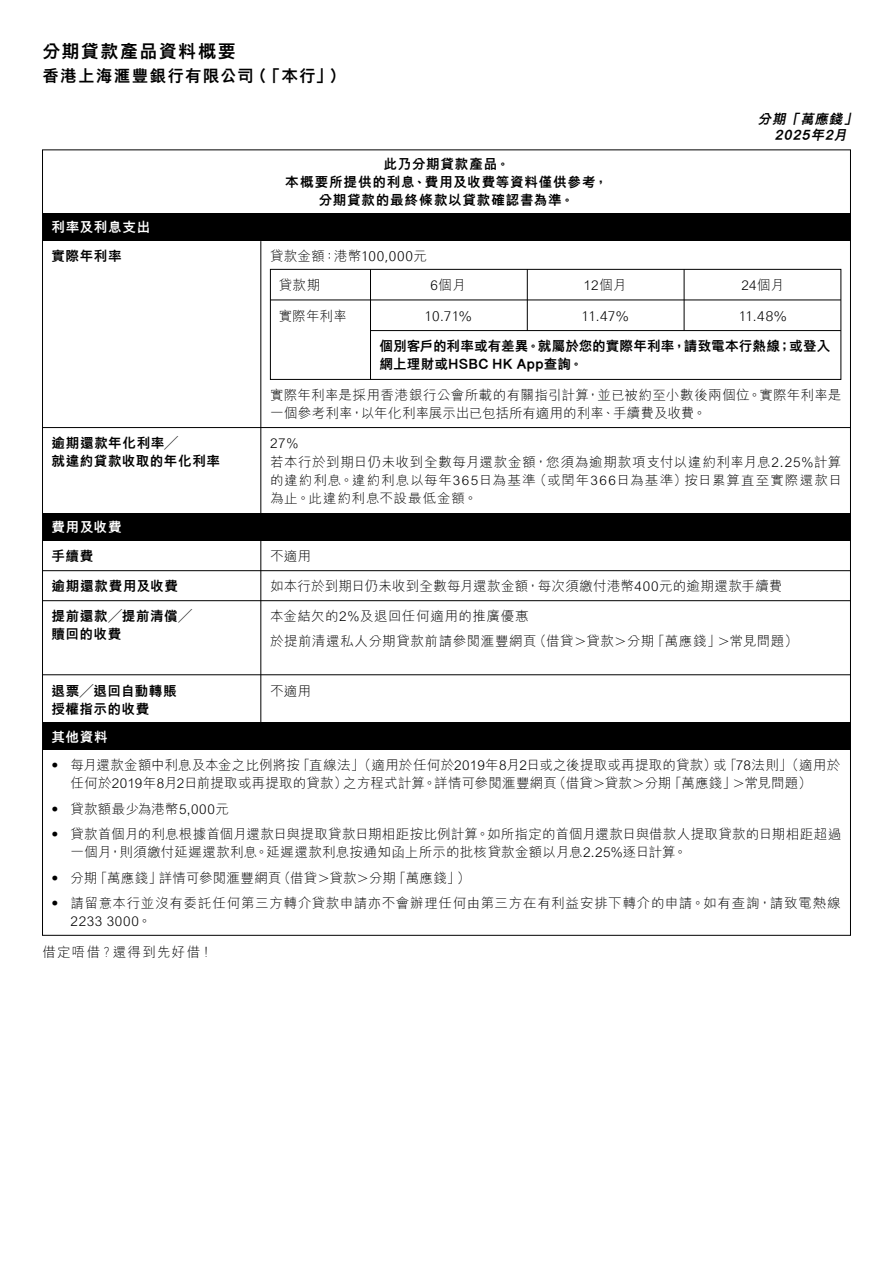
<style>
.page{position:relative;width:893px;height:1263px;background:#fff}
.page>*{position:absolute;margin:0;border:0;box-sizing:border-box;transform-origin:0 0}
.t1{font:800 18px "M Hei HK";letter-spacing:.08em;color:#000}
.t2{font:800 16.5px "M Hei HK";letter-spacing:.08em;color:#000}
.t3{font:300 13.5px/18px "M Hei HK";letter-spacing:.025em;color:#000}
.t4{font:800 13.5px/18px "M Hei HK";letter-spacing:.045em;color:#000}
.t5{font:300 13.5px/18px "M Hei HK";letter-spacing:.05em;color:#000}
.t6{font:800 13.5px/18px "M Hei HK";letter-spacing:.02em;color:#000}
.t7{font:800 13.5px/18px "M Hei HK";letter-spacing:.065em;color:#000;text-align:center}
.t8{font:300 13.5px/19.5px "M Hei HK";letter-spacing:.045em;color:#000}
.t9{font:300 13.5px "Univers Nextfor HSBCW01";letter-spacing:.005em;color:#000}
.t10{font:800 13.5px "M Hei HK";letter-spacing:.065em;color:#fff}
.t11{font:italic 800 13.5px/16.2px "M Hei HK";color:#000;text-align:center}
.t12{font:300 13.5px "M Hei HK";letter-spacing:.085em;color:#000}
.t13{font:300 13.05px/18px "M Hei HK";letter-spacing:.075em;color:#000}
.s1{font-family:"Univers Nextfor HSBCW01"}
</style>
<div class="page">
<div style="left:43px;top:213px;width:807px;height:28px;background:#000"></div>
<hr style="left:260px;top:241px;width:1px;height:481px;background:#000">
<div style="left:43px;top:513px;width:807px;height:28px;background:#000"></div>
<div style="left:270px;top:269px;width:571px;height:111px;border:1px solid #000"></div>
<hr style="left:370px;top:269px;width:1px;height:110px;background:#000">
<hr style="left:527px;top:269px;width:1px;height:62px;background:#000">
<hr style="left:684px;top:269px;width:1px;height:62px;background:#000">
<hr style="left:270px;top:300px;width:571px;height:1px;background:#000">
<hr style="left:370px;top:330px;width:471px;height:1px;background:#000">
<hr style="left:43px;top:570px;width:807px;height:1px;background:#000">
<hr style="left:43px;top:600px;width:807px;height:1px;background:#000">
<hr style="left:43px;top:427px;width:807px;height:1px;background:#000">
<hr style="left:43px;top:674px;width:807px;height:1px;background:#000">
<div style="left:43px;top:722px;width:807px;height:28px;background:#000"></div>
<h1 class="t1" style="left:43px;top:42px;width:195px">分期貸款產品資料概要</h1>
<p class="t2" style="left:43px;top:68px;width:305px">香港上海滙豐銀行有限公司（「本行」）</p>
<p class="t10" style="left:51px;top:221px;width:100px">利率及利息支出</p>
<p class="t4" style="left:51px;top:247px;width:72px">實際年利率</p>
<p class="t7" style="left:285px;top:155px;width:324px">此乃分期貸款產品。<br>本概要所提供的利息、費用及收費等資料僅供參考，分期貸款的最終條款以貸款確認書為準。</p>
<p class="t3" style="left:270px;top:247px;width:158px">貸款金額：港幣<span class="s1">100,000</span>元</p>
<p class="t11" style="left:758px;top:111px;width:103px">分期「萬應錢」<br>2025年2月</p>
<p class="t3" style="left:279px;top:276px;width:43px">貸款期</p>
<p class="t3" style="left:430px;top:276px;width:37px">6個月</p>
<p class="t3" style="left:584px;top:276px;width:44px">12個月</p>
<p class="t3" style="left:741px;top:276px;width:44px">24個月</p>
<p class="t3" style="left:279px;top:307px;width:70px">實際年利率</p>
<p class="t9" style="left:425px;top:308px;width:48px">10.71%</p>
<p class="t9" style="left:582px;top:308px;width:48px">11.47%</p>
<p class="t9" style="left:739px;top:308px;width:49px">11.48%</p>
<p class="t6" style="left:379px;top:337px;width:452px">個別客戶的利率或有差異。就屬於您的實際年利率，請致電本行熱線；或登入網上理財或HSBC HK App查詢。</p>
<p class="t4" style="left:51px;top:434px;width:170px">逾期還款年化利率╱<br>就違約貸款收取的年化利率</p>
<p class="t3" style="left:270px;top:386px;width:573px">實際年利率是採用香港銀行公會所載的有關指引計算，並已被約至小數後兩個位。實際年利率是一個參考利率，以年化利率展示出已包括所有適用的利率、手續費及收費。</p>
<p class="t8" style="left:270px;top:433px;width:573px">27%<br>若本行於到期日仍未收到全數每月還款金額，您須為逾期款項支付以違約利率月息2.25%計算</p>
<p class="t13" style="left:270px;top:471px;width:573px">的違約利息。違約利息以每年365日為基準（或閏年366日為基準）按日累算直至實際還款日為止。此違約利息不設最低金額。</p>
<p class="t10" style="left:51px;top:520px;width:72px">費用及收費</p>
<p class="t4" style="left:51px;top:547px;width:44px">手續費</p>
<p class="t3" style="left:270px;top:547px;width:43px">不適用</p>
<p class="t4" style="left:51px;top:577px;width:128px">逾期還款費用及收費</p>
<p class="t3" style="left:270px;top:571px;width:514px;line-height:29.7px">如本行於到期日仍未收到全數每月還款金額，每次須繳付港幣400元的逾期還款手續費本金結欠的2%及退回任何適用的推廣優惠</p>
<p class="t3" style="left:270px;top:632px;width:529px">於提前清還私人分期貸款前請參閱滙豐網頁（借貸＞貸款＞分期「萬應錢」＞常見問題）</p>
<p class="t4" style="left:51px;top:607px;width:142px">提前還款╱提前清償╱贖回的收費</p>
<p class="t4" style="left:51px;top:682px;width:127px">退票╱退回自動轉賬</p>
<p class="t3" style="left:270px;top:682px;width:43px">不適用</p>
<p class="t4" style="left:51px;top:700px;width:99px">授權指示的收費</p>
<p class="t10" style="left:51px;top:730px;width:58px">其他資料</p>
<p class="t3" style="left:71px;top:756px;width:771px;text-indent:-19px"><span class="s1">•</span> 每月還款金額中利息及本金之比例將按「直線法」（適用於任何於2019年8月2日或之後提取或再提取的貸款）或「78法則」（適用於任何於2019年8月2日前提取或再提取的貸款）之方程式計算。詳情可參閱滙豐網頁（借貸＞貸款＞分期「萬應錢」＞常見問題）</p>
<p class="t3" style="left:51px;top:799px;width:179px"><span class="s1">•</span> 貸款額最少為港幣5,000元</p>
<p class="t3" style="left:71px;top:825px;width:772px;text-indent:-19px"><span class="s1">•</span> 貸款首個月的利息根據首個月還款日與提取貸款日期相距按比例計算。如所指定的首個月還款日與借款人提取貸款的日期相距超過一個月，則須繳付延遲還款利息。延遲還款利息按通知函上所示的批核貸款金額以月息2.25%逐日計算。</p>
<p class="t3" style="left:51px;top:868px;width:420px"><span class="s1">•</span> 分期「萬應錢」詳情可參閱滙豐網頁（借貸＞貸款＞分期「萬應錢」）</p>
<p class="t5" style="left:71px;top:894px;width:772px;text-indent:-19px"><span class="s1">•</span> 請留意本行並沒有委託任何第三方轉介貸款申請亦不會辦理任何由第三方在有利益安排下轉介的申請。如有查詢，請致電熱線<br>2233 3000。</p>
<p class="t12" style="left:43px;top:945px;width:172px">借定唔借？還得到先好借！</p>
</div>
